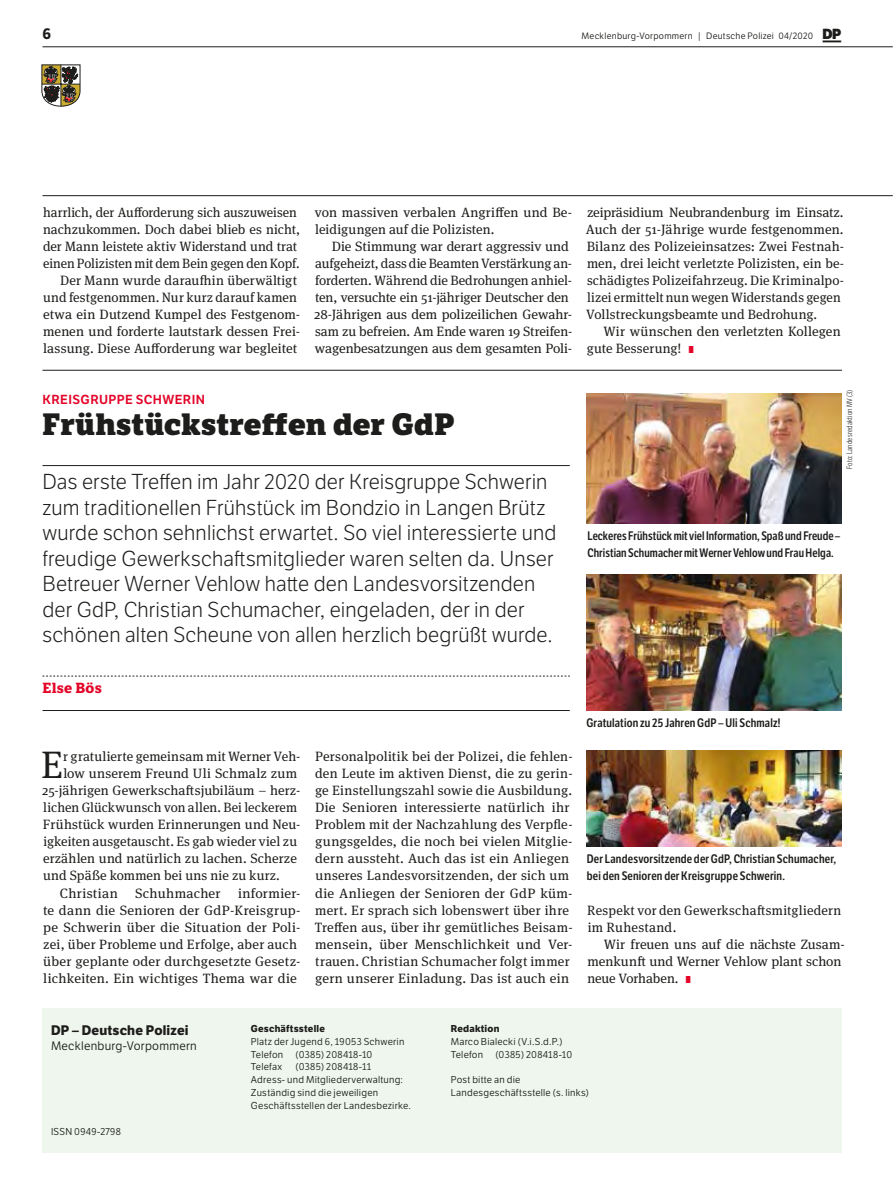
<style>
.page{position:relative;width:893px;height:1191px;background:#fff}
.page>*{position:absolute;margin:0;border:0;box-sizing:border-box;transform-origin:0 0}
.t1{font:38.25px "Meta Serif Pro";color:#1d1d1b}
.t2{font:800 30px "LFT Etica Sheriff";letter-spacing:.005em;color:#1d1d1b}
.t3{font:21px/25.5px "LFT Etica Lt";letter-spacing:.01em;color:#1d1d1b}
.t4{font:700 15px "LFT Etica";color:#1d1d1b}
.t5{font:700 14.25px "LFT Etica Sheriff";letter-spacing:.015em;color:#e40428}
.t6{font:13.5px/17px "Meta Serif Pro";letter-spacing:.01em;color:#1d1d1b}
.t7{font:700 13.5px "LFT Etica";letter-spacing:.015em;color:#1d1d1b}
.t8{font:13.5px "Meta Serif Pro";letter-spacing:.03em;color:#1d1d1b}
.t9{font:12.75px "LFT Etica SB";letter-spacing:.03em;color:#e40428}
.t10{font:600 12px/17px "LFT Etica Condensed";letter-spacing:.015em;color:#1d1d1b}
.t11{font:12px "LFT Etica Bk";letter-spacing:.02em;color:#1d1d1b}
.t12{font:9.75px/12.8px "LFT Etica Bk";letter-spacing:.025em;color:#1d1d1b}
.t13{font:700 9.75px "LFT Etica";letter-spacing:.025em;color:#1d1d1b}
.t14{font:9px "LFT Etica Bk";letter-spacing:.025em;color:#1d1d1b}
.t15{font:300 7.5px "LFT Etica Condensed";letter-spacing:.025em;color:#1d1d1b}
.s1{font-size:9.3px}
.s2{font-family:"LFT Etica XB";font-size:14.25px}
.s3{font-family:"LFT Etica XB";font-size:9.75px;color:#e40428}
</style>
<div class="page">
<hr style="left:43px;top:195px;width:850px;height:1px;background:#1d1d1b">
<hr style="left:43px;top:47px;width:850px;height:1px;background:#1d1d1b">
<svg style="left:822px;top:40px;width:19px;height:2px"></svg>
<svg style="left:42px;top:65px;width:38px;height:41px;background:#776c55"></svg>
<hr style="left:43px;top:465px;width:527px;height:1px;background:#1d1d1b">
<svg style="left:43px;top:676px;width:527px;height:1px"></svg>
<hr style="left:43px;top:710px;width:527px;height:1px;background:#1d1d1b">
<img style="left:587px;top:751px;width:255px;height:95px">
<img style="left:587px;top:393px;width:254px;height:130px">
<img style="left:587px;top:574px;width:255px;height:136px">
<hr style="left:43px;top:370px;width:799px;height:1px;background:#1d1d1b">
<div style="left:43px;top:1008px;width:799px;height:144px;background:#eef6ed"></div>
<p class="t4" style="left:43px;top:25px;width:10px">6</p>
<p class="t14" style="left:581px;top:31px;width:261px">Mecklenburg-Vorpommern <span class="s1">|</span> Deutsche Polizei 04/2020 <span class="s2">DP</span></p>
<p class="t6" style="left:43px;top:203px;width:259px;text-align:right">harrlich, der Aufforderung sich auszuweisen nachzukommen. Doch dabei blieb es nicht, der Mann leistete aktiv Widerstand und trat einen Polizisten mit dem Bein gegen den Kopf.<br>Der Mann wurde daraufhin überwältigt und festgenommen. Nur kurz darauf kamen etwa ein Dutzend Kumpel des Festgenom&shy;menen und forderte lautstark dessen Frei&shy;lassung. Diese Aufforderung war begleitet</p>
<p class="t6" style="left:315px;top:203px;width:259px">von massiven verbalen Angriffen und Be&shy;leidigungen auf die Polizisten.</p>
<p class="t6" style="left:314px;top:237px;width:259px;text-indent:18px">Die Stimmung war derart aggressiv und aufgeheizt, dass die Beamten Verstärkung an&shy;forderten. Während die Bedrohungen anhiel&shy;ten, versuchte ein 51-jähriger Deutscher den 28-Jährigen aus dem polizeilichen Gewahr&shy;sam zu befreien. Am Ende waren 19 Streifen&shy;wagenbesatzungen aus dem gesamten Poli-</p>
<p class="t9" style="left:43px;top:392px;width:164px">KREISGRUPPE SCHWERIN</p>
<h2 class="t2" style="left:43px;top:405px;width:413px">Frühstückstreffen der GdP</h2>
<p class="t3" style="left:43px;top:470px;width:515px">Das erste Treffen im Jahr 2020 der Kreisgruppe Schwerin zum traditionellen Frühstück im Bondzio in Langen Brütz wurde schon sehnlichst erwartet. So viel interessierte und freudige Gewerkschaftsmitglieder waren selten da. Unser Betreuer Werner Vehlow hatte den Landesvorsitzenden der GdP, Christian Schumacher, eingeladen, der in der schönen alten Scheune von allen herzlich begrüßt wurde.</p>
<p class="t5" style="left:43px;top:679px;width:61px">Else Bös</p>
<h1 class="t1" style="left:41px;top:737px;width:23px">E</h1>
<p class="t6" style="left:63px;top:747px;width:239px">r gratulierte gemeinsam mit Werner Veh-</p>
<p class="t6" style="left:63px;top:764px;width:235px">low unserem Freund Uli Schmalz zum</p>
<p class="t6" style="left:42px;top:781px;width:260px">25-jährigen Gewerkschaftsjubiläum – herz-</p>
<p class="t6" style="left:43px;top:798px;width:255px">lichen Glückwunsch von allen. Bei leckerem</p>
<p class="t6" style="left:43px;top:815px;width:259px">Frühstück wurden Erinnerungen und Neu-</p>
<p class="t6" style="left:43px;top:832px;width:255px">igkeiten ausgetauscht. Es gab wieder viel zu</p>
<p class="t6" style="left:43px;top:849px;width:255px">erzählen und natürlich zu lachen. Scherze</p>
<p class="t6" style="left:43px;top:866px;width:238px">und Späße kommen bei uns nie zu kurz.</p>
<p class="t8" style="left:60px;top:883px;width:59px">Christian</p>
<p class="t6" style="left:135px;top:883px;width:87px">Schuhmacher</p>
<p class="t6" style="left:43px;top:883px;width:259px;text-indent:195px">informier&shy;te dann die Senioren der GdP-Kreisgrup&shy;pe Schwerin über die Situation der Poli&shy;zei, über Probleme und Erfolge, aber auch über geplante oder durchgesetzte Gesetz&shy;lichkeiten. Ein wichtiges Thema war die</p>
<p class="t6" style="left:315px;top:747px;width:259px">Personalpolitik bei der Polizei, die fehlen&shy;den Leute im aktiven Dienst, die zu gerin&shy;ge Einstellungszahl sowie die Ausbildung.<br>Die Senioren interessierte natürlich ihr Problem mit der Nachzahlung des Verpfle&shy;gungsgeldes, die noch bei vielen Mitglie&shy;dern aussteht. Auch das ist ein Anliegen unseres Landesvorsitzenden, der sich um die Anliegen der Senioren der GdP küm&shy;mert. Er sprach sich lobenswert über ihre Treffen aus, über ihr gemütliches Beisam&shy;mensein, über Menschlichkeit und Ver&shy;trauen. Christian Schumacher folgt immer gern unserer Einladung. Das ist auch ein</p>
<p class="t6" style="left:586px;top:203px;width:260px">zeipräsidium Neubrandenburg im Einsatz.<br>Auch der 51-Jährige wurde festgenommen.<br>Bilanz des Polizeieinsatzes: Zwei Festnah&shy;men, drei leicht verletzte Polizisten, ein be&shy;schädigtes Polizeifahrzeug. Die Kriminalpo&shy;lizei ermittelt nun wegen Widerstands gegen Vollstreckungsbeamte und Bedrohung.</p>
<p class="t6" style="left:587px;top:322px;width:255px;text-indent:17px">Wir wünschen den verletzten Kollegen gute Besserung! <span class="s3">I</span></p>
<p class="t15" style="left:845px;top:469px;width:81px;rotate:-90deg">Foto: Landesredaktion MV (3)</p>
<p class="t10" style="left:587px;top:528px;width:254px">Leckeres Frühstück mit viel Information, Spaß und Freude –<br>Christian Schumacher mit Werner Vehlow und Frau Helga.</p>
<p class="t10" style="left:586px;top:715px;width:196px">Gratulation zu 25 Jahren GdP – Uli Schmalz!</p>
<p class="t10" style="left:587px;top:851px;width:251px">Der Landesvorsitzende der GdP, Christian Schumacher, bei den Senioren der Kreisgruppe Schwerin.</p>
<p class="t6" style="left:587px;top:900px;width:256px">Respekt vor den Gewerkschaftsmitgliedern im Ruhestand.</p>
<p class="t6" style="left:587px;top:934px;width:259px;text-indent:16px">Wir freuen uns auf die nächste Zusam&shy;menkunft und Werner Vehlow plant schon neue Vorhaben. <span class="s3">I</span></p>
<p class="t7" style="left:51px;top:1021px;width:139px">DP – Deutsche Polizei</p>
<p class="t11" style="left:51px;top:1038px;width:147px">Mecklenburg-Vorpommern</p>
<p class="t12" style="left:51px;top:1125px;width:71px">ISSN 0949-2798</p>
<p class="t13" style="left:251px;top:1022px;width:76px">Geschäftsstelle</p>
<p class="t12" style="left:251px;top:1035px;width:155px">Platz der Jugend 6, 19053 Schwerin<br>Telefon</p>
<p class="t12" style="left:296px;top:1048px;width:78px">(0385) 208418-10</p>
<p class="t12" style="left:251px;top:1060px;width:33px">Telefax</p>
<p class="t12" style="left:251px;top:1060px;width:162px;text-indent:45px">(0385) 208418-11<br>Adress- und Mitgliederverwaltung:<br>Zuständig sind die jeweiligen<br>Geschäftsstellen der Landesbezirke.</p>
<p class="t13" style="left:451px;top:1022px;width:50px">Redaktion</p>
<p class="t12" style="left:451px;top:1035px;width:113px">Marco Bialecki (V.i.S.d.P.)<br>Telefon</p>
<p class="t12" style="left:495px;top:1048px;width:78px">(0385) 208418-10</p>
<p class="t12" style="left:451px;top:1073px;width:140px">Post bitte an die<br>Landesgeschäftsstelle (s. links)</p>
</div>
